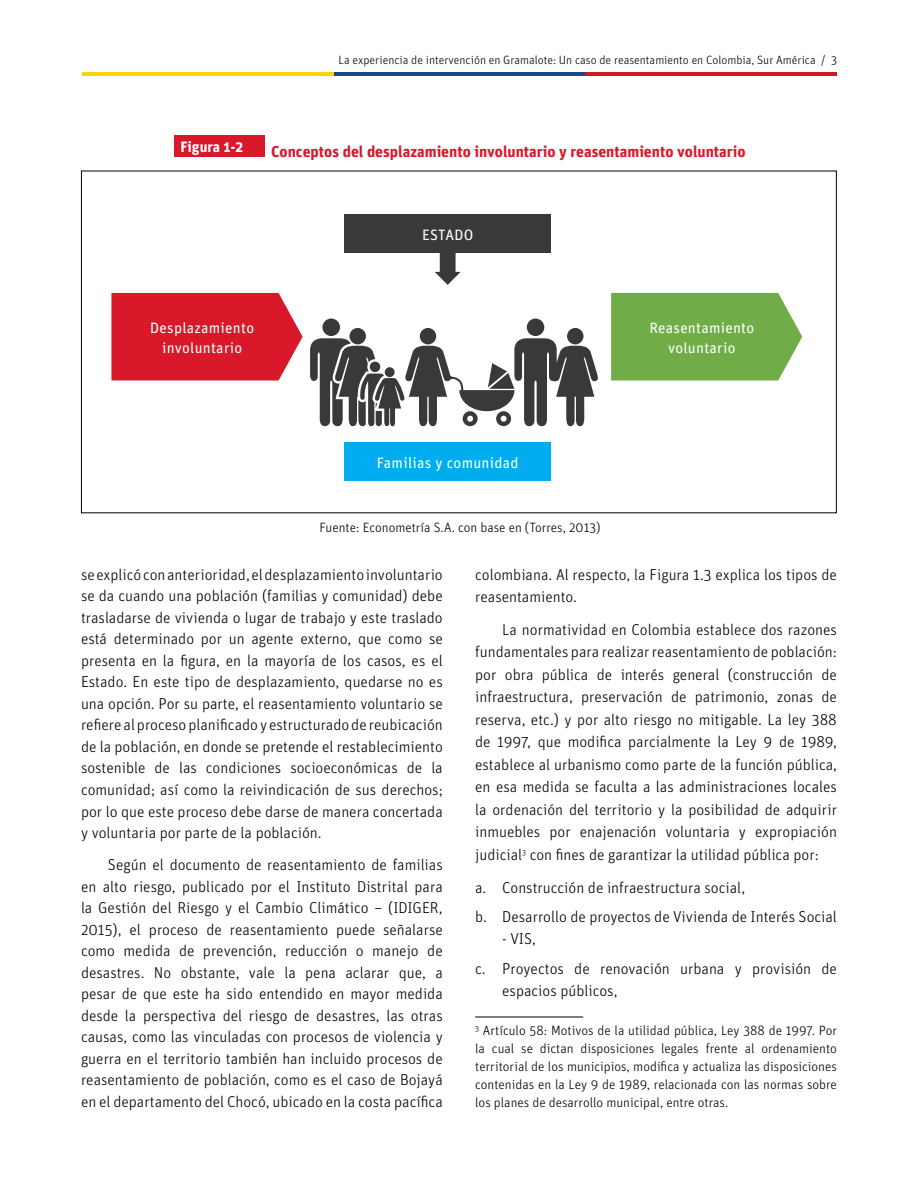
<style>
.page{position:relative;width:918px;height:1188px;background:#fff}
.page>*{position:absolute;margin:0;border:0;box-sizing:border-box;transform-origin:0 0}
.t1{font:300 15.75px/21.6px "Unit";color:#000;text-align:justify}
.t2{font:700 15.75px "Unit";color:#d9182a}
.t3{font:15px/19.5px "Unit";letter-spacing:.015em;color:#fff;text-align:center}
.t4{font:700 15px "Unit";color:#fff}
.t5{font:300 13.5px/18px "Unit";color:#000;text-align:justify}
.t6{font:300 12px "Unit";color:#000}
</style>
<div class="page">
<hr style="left:82px;top:72px;width:252px;height:4px;background:#fad30c">
<hr style="left:334px;top:72px;width:251px;height:4px;background:#134a89">
<hr style="left:585px;top:72px;width:252px;height:4px;background:#cb1b2b">
<hr style="left:475px;top:1017px;width:108px;height:1px;background:#000">
<div style="left:175px;top:135px;width:90px;height:22px;background:#d9182a"></div>
<svg style="left:111px;top:293px;width:192px;height:88px;background:#db2839"></svg>
<svg style="left:611px;top:293px;width:191px;height:88px;background:#79b253"></svg>
<svg style="left:435px;top:253px;width:26px;height:32px"></svg>
<div style="left:345px;top:215px;width:206px;height:38px;background:#383939"></div>
<div style="left:345px;top:442px;width:206px;height:39px;background:#00aeef"></div>
<div style="left:420px;top:328px;width:16px;height:16px;background:#383939;border-radius:50%"></div>
<div style="left:349px;top:328px;width:17px;height:16px;background:#383939;border-radius:50%"></div>
<div style="left:322px;top:319px;width:18px;height:17px;background:#383939;border-radius:50%"></div>
<svg style="left:310px;top:338px;width:288px;height:88px"></svg>
<div style="left:567px;top:328px;width:16px;height:16px;background:#383939;border-radius:50%"></div>
<div style="left:527px;top:319px;width:17px;height:17px;background:#383939;border-radius:50%"></div>
<p class="t6" style="left:339px;top:52px;width:500px">La experiencia de intervención en Gramalote: Un caso de reasentamiento en Colombia, Sur América / 3</p>
<p class="t4" style="left:181px;top:137px;width:64px">Figura 1‑2</p>
<p class="t2" style="left:271px;top:141px;width:476px">Conceptos del desplazamiento involuntario y reasentamiento voluntario</p>
<p class="t3" style="left:422px;top:224px;width:53px">ESTADO</p>
<p class="t3" style="left:150px;top:318px;width:105px">Desplazamiento involuntario</p>
<p class="t3" style="left:649px;top:318px;width:106px">Reasentamiento voluntario</p>
<p class="t3" style="left:377px;top:452px;width:143px">Familias y comunidad</p>
<p class="t5" style="left:319px;top:518px;width:283px">Fuente: Econometría S.A. con base en (Torres, 2013)</p>
<p class="t1" style="left:81px;top:563px;width:363px">se explicó con anterioridad, el desplazamiento involuntario se da cuando una población (familias y comunidad) debe trasladarse de vivienda o lugar de trabajo y este traslado está determinado por un agente externo, que como se presenta en la figura, en la mayoría de los casos, es el Estado. En este tipo de desplazamiento, quedarse no es una opción. Por su parte, el reasentamiento voluntario se refiere al proceso planificado y estructurado de reubicación de la población, en donde se pretende el restablecimiento sostenible de las condiciones socioeconómicas de la comunidad; así como la reivindicación de sus derechos; por lo que este proceso debe darse de manera concertada y voluntaria por parte de la población.</p>
<p class="t1" style="left:81px;top:853px;width:363px;text-indent:27px">Según el documento de reasentamiento de familias en alto riesgo, publicado por el Instituto Distrital para la Gestión del Riesgo y el Cambio Climático – (IDIGER, 2015), el proceso de reasentamiento puede señalarse como medida de prevención, reducción o manejo de desastres. No obstante, vale la pena aclarar que, a pesar de que este ha sido entendido en mayor medida desde la perspectiva del riesgo de desastres, las otras causas, como las vinculadas con procesos de violencia y guerra en el territorio también han incluido procesos de reasentamiento de población, como es el caso de Bojayá en el departamento del Chocó, ubicado en la costa pacífica</p>
<p class="t1" style="left:475px;top:563px;width:363px;line-height:22.5px">colombiana. Al respecto, la Figura 1.3 explica los tipos de reasentamiento.</p>
<p class="t1" style="left:475px;top:618px;width:363px;line-height:22.5px;text-indent:27px">La normatividad en Colombia establece dos razones fundamentales para realizar reasentamiento de población: por obra pública de interés general (construcción de infraestructura, preservación de patrimonio, zonas de reserva, etc.) y por alto riesgo no mitigable. La ley 388 de 1997, que modifica parcialmente la Ley 9 de 1989, establece al urbanismo como parte de la función pública, en esa medida se faculta a las administraciones locales la ordenación del territorio y la posibilidad de adquirir inmuebles por enajenación voluntaria y expropiación judicial<sup>3</sup> con fines de garantizar la utilidad pública por:</p>
<p class="t1" style="left:475px;top:872px;width:363px;line-height:29.2px">a. Construcción de infraestructura social,<br>b. Desarrollo de proyectos de Vivienda de Interés Social</p>
<p class="t1" style="left:475px;top:924px;width:363px;line-height:29.2px;text-indent:27px">- VIS,<br>c. Proyectos de renovación urbana y provisión de</p>
<p class="t1" style="left:502px;top:979px;width:117px">espacios públicos,</p>
<p class="t5" style="left:475px;top:1021px;width:363px"><sup>3</sup> Artículo 58: Motivos de la utilidad pública, Ley 388 de 1997. Por la cual se dictan disposiciones legales frente al ordenamiento territorial de los municipios, modifica y actualiza las disposiciones contenidas en la Ley 9 de 1989, relacionada con las normas sobre los planes de desarrollo municipal, entre otras.</p>
</div>
